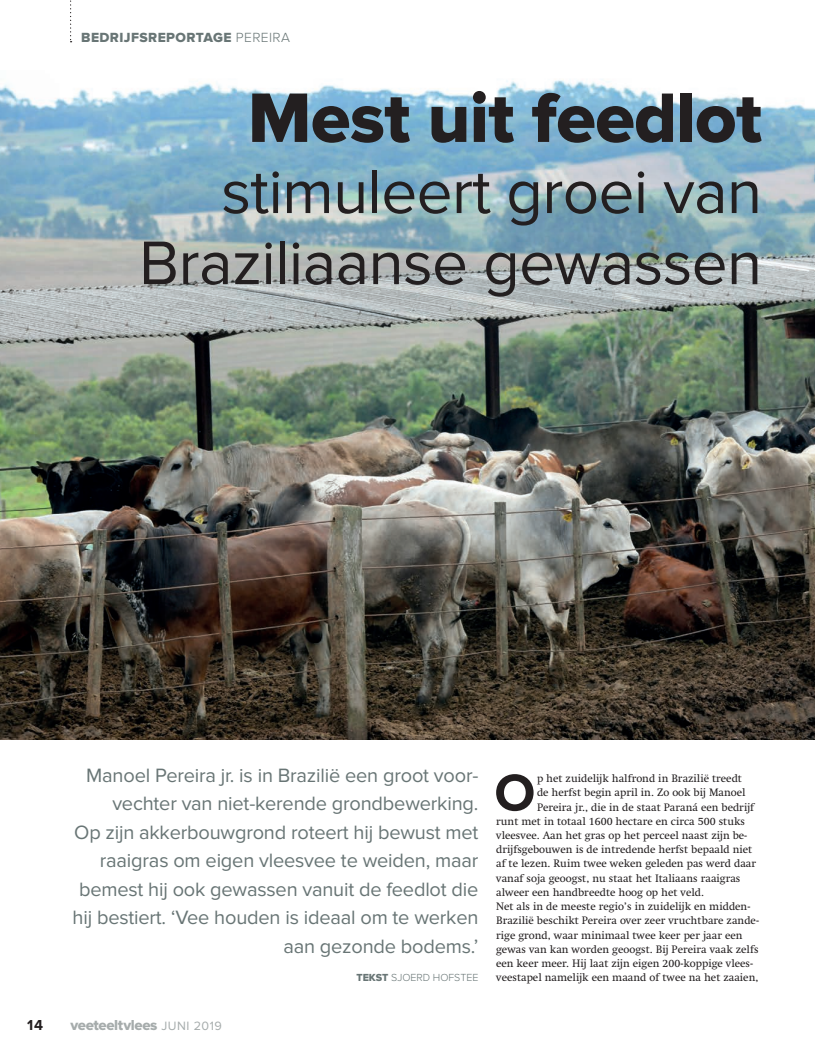
<style>
.page{position:relative;width:815px;height:1052px;background:#fff}
.page>*{position:absolute;margin:0;border:0;box-sizing:border-box;transform-origin:0 0}
.t1{font:72.5px "Proxima Nova Extrabld";letter-spacing:-.01em;color:#231f20}
.t2{font:63.75px/71.1px "Proxima Nova";letter-spacing:-.01em;color:#231f20;text-align:right}
.t3{font:700 53.62px "Proxima Nova";color:#231f20}
.t4{font:20px/28.5px "Proxima Nova";letter-spacing:-.01em;color:#687575;text-align:right}
.t5{font:15px "Proxima Nova Extrabld";letter-spacing:-.025em;color:#a6acac}
.t6{font:700 15px "Proxima Nova";color:#231f20}
.t7{font:13.75px "Proxima Nova Extrabld";letter-spacing:.03em;color:#687575}
.t8{font:11px "Swift LT Pro";color:#231f20}
.t9{font:300 10.62px "Proxima Nova";color:#687575}
.s1{font-family:"Proxima Nova";font-weight:300}
.s2{font-family:"Proxima Nova";font-size:12.5px}
.s3{font-family:"Proxima Nova Extrabld";font-weight:400}
</style>
<div class="page">
<img style="left:0;top:79px;width:814px;height:660px">
<svg style="left:70px;top:0;width:2px;height:42px"></svg>
<p class="t7" style="left:81px;top:30px;width:210px">BEDRIJFSREPORTAGE <span class="s1">PEREIRA</span></p>
<h1 class="t1" style="left:248px;top:76px;width:515px">Mest uit feedlot</h1>
<h2 class="t2" style="left:139px;top:157px;width:624px">stimuleert groei van<br>Braziliaanse gewassen</h2>
<p class="t4" style="left:73px;top:761px;width:407px">Manoel Pereira jr. is in Brazilië een groot voor&shy;vechter van niet-kerende grondbewerking.<br>Op zijn akkerbouwgrond roteert hij bewust met raaigras om eigen vleesvee te weiden, maar bemest hij ook gewassen vanuit de feedlot die hij bestiert. ‘Vee houden is ideaal om te werken aan gezonde bodems.’</p>
<h3 class="t3" style="left:494px;top:762px;width:43px">O</h3>
<p class="t8" style="left:537px;top:772px;width:206px">p het zuidelĳk halfrond in Brazilië treedt</p>
<p class="t8" style="left:537px;top:786px;width:210px">de herfst begin april in. Zo ook bĳ Manoel</p>
<p class="t8" style="left:537px;top:800px;width:219px">Pereira jr., die in de staat Paraná een bedrĳf</p>
<p class="t8" style="left:496px;top:814px;width:250px">runt met in totaal 1600 hectare en circa 500 stuks</p>
<p class="t8" style="left:496px;top:829px;width:252px">vleesvee. Aan het gras op het perceel naast zĳn be-</p>
<p class="t8" style="left:496px;top:843px;width:258px">drĳfsgebouwen is de intredende herfst bepaald niet</p>
<p class="t8" style="left:496px;top:857px;width:261px">af te lezen. Ruim twee weken geleden pas werd daar</p>
<p class="t8" style="left:496px;top:871px;width:246px">vanaf soja geoogst, nu staat het Italiaans raaigras</p>
<p class="t8" style="left:496px;top:885px;width:209px">alweer een handbreedte hoog op het veld.</p>
<p class="t8" style="left:496px;top:900px;width:256px">Net als in de meeste regio’s in zuidelĳk en midden-</p>
<p class="t8" style="left:496px;top:914px;width:264px">Brazilië beschikt Pereira over zeer vruchtbare zande-</p>
<p class="t8" style="left:496px;top:928px;width:248px">rige grond, waar minimaal twee keer per jaar een</p>
<p class="t8" style="left:496px;top:942px;width:264px">gewas van kan worden geoogst. Bĳ Pereira vaak zelfs</p>
<p class="t8" style="left:496px;top:957px;width:258px">een keer meer. Hĳ laat zĳn eigen 200-koppige vlees-</p>
<h3 class="t6" style="left:27px;top:1016px;width:17px">14</h3>
<h3 class="t5" style="left:71px;top:1016px;width:153px">veeteeltvlees <span class="s2">JUNI 2019</span></h3>
<p class="t9" style="left:356px;top:971px;width:123px"><span class="s3">TEKST</span> SJOERD HOFSTEE</p>
<p class="t8" style="left:496px;top:971px;width:264px">veestapel namelĳk een maand of twee na het zaaien,</p>
</div>
